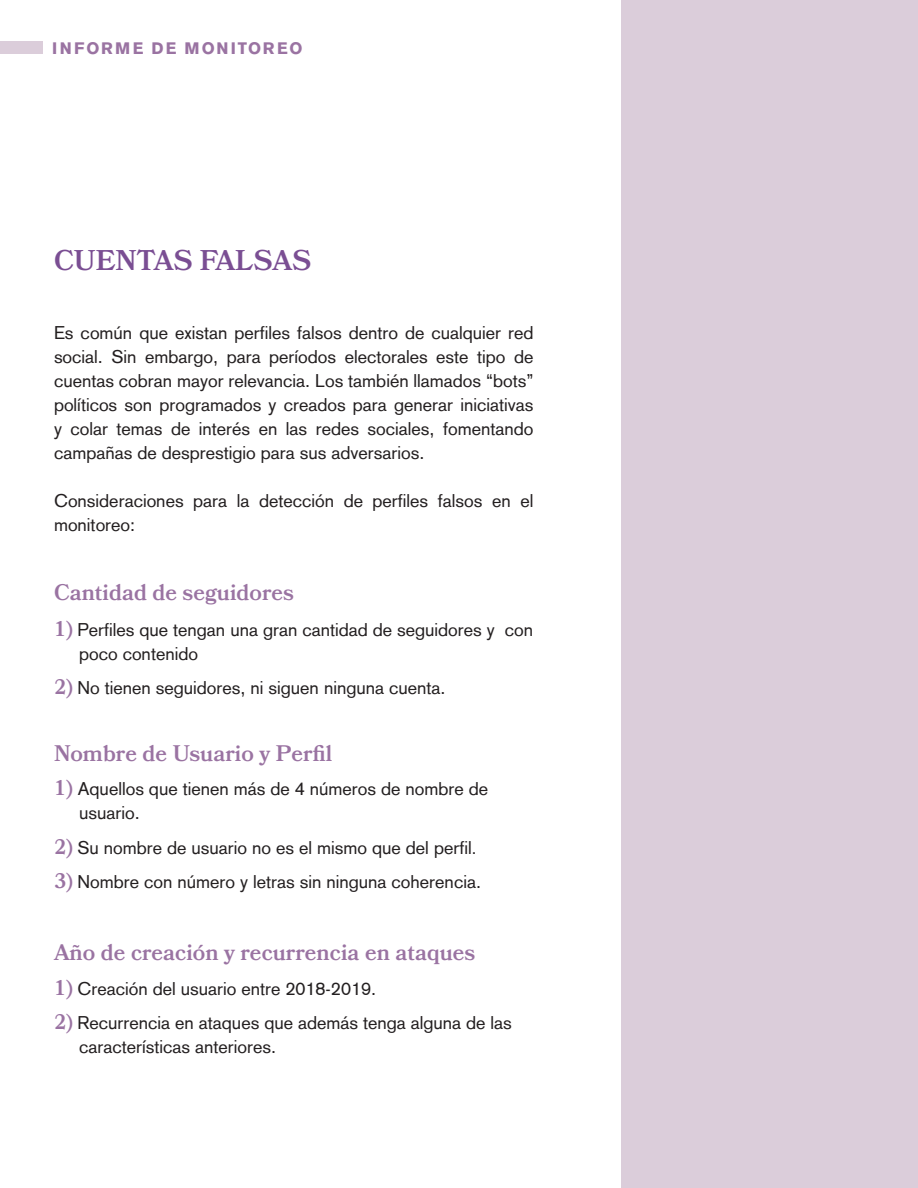
<style>
.page{position:relative;width:918px;height:1188px;background:#fff}
.page>*{position:absolute;margin:0;border:0;box-sizing:border-box;transform-origin:0 0}
.t1{font:600 28.5px "Bookmania";color:#7a4e93}
.t2{font:600 22.5px "Bookmania";color:#9a73a2}
.t3{font:18px/24px "Akzidenz Grotesk";color:#231f20}
.t4{font:700 16.5px "Akzidenz Grotesk Std";letter-spacing:.12em;color:#9a73a2}
.s1{font-family:"Bookmania";font-weight:600;font-size:21px;color:#9a73a2}
.s2{font-size:16.5px}
</style>
<div class="page">
<div style="left:0;top:41px;width:43px;height:13px;background:#dbcdda"></div>
<div style="left:622px;top:0;width:296px;height:1188px;background:#dbcdda"></div>
<p class="t4" style="left:52px;top:38px;width:252px">INFORME DE MONITOREO</p>
<h1 class="t1" style="left:54px;top:244px;width:259px">CUENTAS FALSAS</h1>
<p class="t3" style="left:54px;top:322px;width:481px;text-align:justify">Es común que existan perfiles falsos dentro de cualquier red social. Sin embargo, para períodos electorales este tipo de cuentas cobran mayor relevancia. Los también llamados “bots” políticos son programados y creados para generar iniciativas y colar temas de interés en las redes sociales, fomentando campañas de desprestigio para sus adversarios.</p>
<p class="t3" style="left:54px;top:490px;width:481px">Consideraciones para la detección de perfiles falsos en el monitoreo:</p>
<p class="t2" style="left:54px;top:579px;width:241px">Cantidad de seguidores</p>
<p class="t3" style="left:79px;top:619px;width:456px;text-indent:-25px"><span class="s1">1)</span> Perfiles que tengan una gran cantidad de seguidores y con poco contenido</p>
<p class="t3" style="left:54px;top:677px;width:393px"><span class="s1">2)</span> No tienen seguidores, ni siguen ninguna cuenta.</p>
<p class="t2" style="left:54px;top:740px;width:280px">Nombre de Usuario y Perfil</p>
<p class="t3" style="left:79px;top:778px;width:411px;text-indent:-25px"><span class="s1">1)</span> Aquellos que tienen más de 4 números de nombre de usuario.</p>
<p class="t3" style="left:54px;top:837px;width:424px"><span class="s1">2)</span> Su nombre de usuario no es el mismo que del perfil<span class="s2">.</span></p>
<p class="t3" style="left:54px;top:871px;width:429px"><span class="s1">3)</span> Nombre con número y letras sin ninguna coherencia.</p>
<p class="t2" style="left:54px;top:940px;width:423px">Año de creación y recurrencia en ataques</p>
<p class="t3" style="left:54px;top:978px;width:324px"><span class="s1">1)</span> Creación del usuario entre 2018-2019.</p>
<p class="t3" style="left:79px;top:1012px;width:434px;text-indent:-25px"><span class="s1">2)</span> Recurrencia en ataques que además tenga alguna de las características anteriores.</p>
</div>
